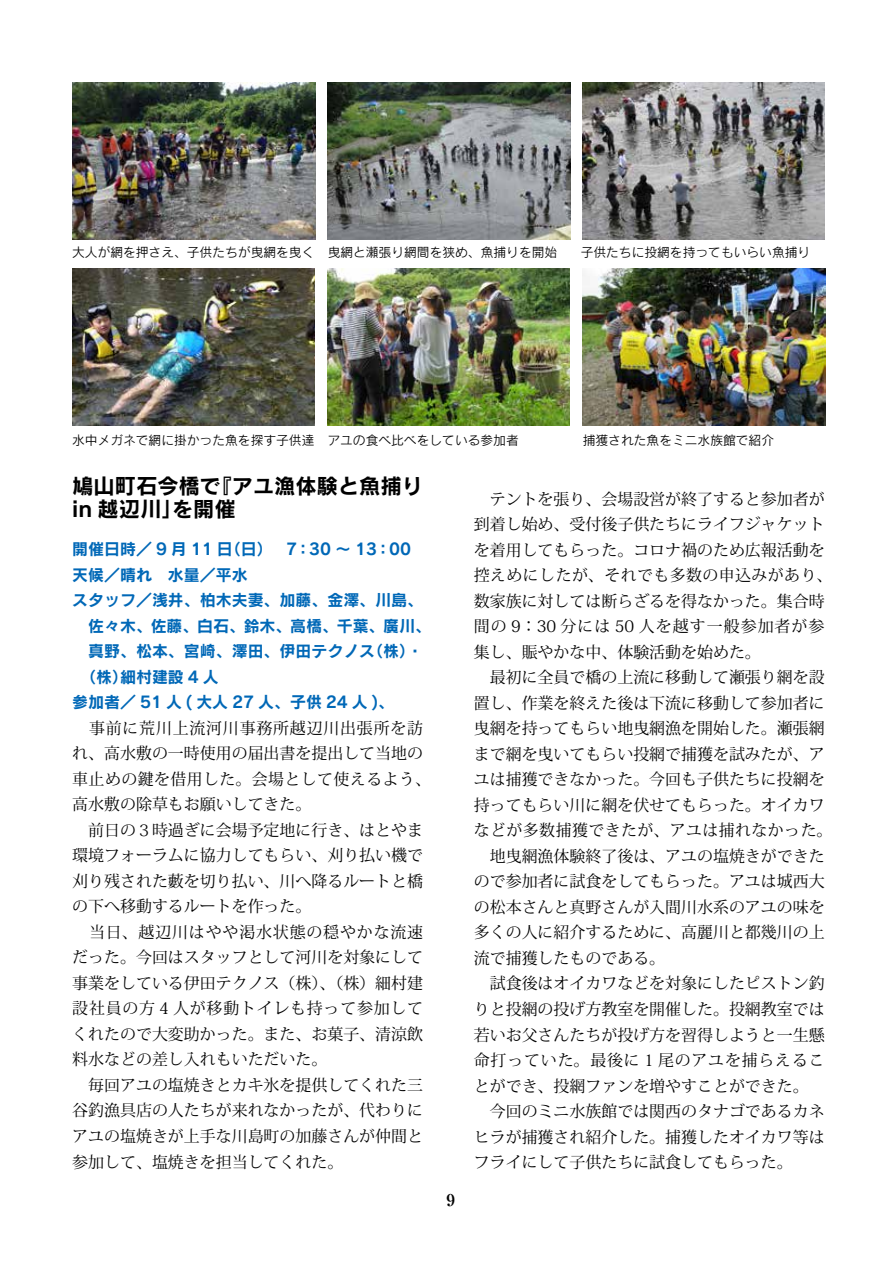
<style>
.page{position:relative;width:893px;height:1263px;background:#fff}
.page>*{position:absolute;margin:0;border:0;box-sizing:border-box;transform-origin:0 0}
.t1{font:21.3px/23.4px "Rodin CID B";color:#000}
.t2{font:700 16.95px "Ryumin";color:#000}
.t3{font:15.9px/25.5px "Koz Min Pro";color:#000}
.t4{font:15.9px/25.5px "Rodin CID B";color:#0068b7}
.t5{font:12.75px "Rodin CID M";color:#000}
</style>
<div class="page">
<img style="left:72px;top:268px;width:242px;height:157px">
<img style="left:327px;top:268px;width:243px;height:157px">
<img style="left:583px;top:268px;width:242px;height:157px">
<img style="left:328px;top:82px;width:242px;height:157px">
<img style="left:73px;top:82px;width:242px;height:157px">
<img style="left:583px;top:82px;width:242px;height:157px">
<p class="t5" style="left:72px;top:244px;width:487px">大人が網を押さえ、子供たちが曳網を曳く 曳網と瀬張り網間を狭め、魚捕りを開始</p>
<p class="t5" style="left:581px;top:244px;width:231px">子供たちに投網を持ってもいらい魚捕り</p>
<p class="t5" style="left:72px;top:432px;width:448px">水中メガネで網に掛かった魚を探す子供達 アユの食べ比べをしている参加者</p>
<p class="t5" style="left:583px;top:432px;width:193px">捕獲された魚をミニ水族館で紹介</p>
<h1 class="t1" style="left:72px;top:473px;width:352px">鳩山町石今橋で『アユ漁体験と魚捕りin 越辺川」を開催</h1>
<p class="t4" style="left:72px;top:536px;width:360px">開催日時／ 9 月 11 日（日）　7：30 〜 13：00<br>天候／晴れ　水量／平水<br>スタッフ／浅井、柏木夫妻、加藤、金澤、川島、　佐々木、佐藤、白石、鈴木、高橋、千葉、廣川、　真野、松本、宮崎、澤田、伊田テクノス（株）・　（株）細村建設 4 人<br>参加者／ 51 人 ( 大人 27 人、子供 24 人 )、</p>
<p class="t3" style="left:72px;top:715px;width:360px;text-indent:17px">事前に荒川上流河川事務所越辺川出張所を訪れ、高水敷の一時使用の届出書を提出して当地の車止めの鍵を借用した。会場として使えるよう、高水敷の除草もお願いしてきた。<br>　前日の３時過ぎに会場予定地に行き、はとやま環境フォーラムに協力してもらい、刈り払い機で刈り残された藪を切り払い、川へ降るルートと橋の下へ移動するルートを作った。<br>　当日、越辺川はやや渇水状態の穏やかな流速だった。今回はスタッフとして河川を対象にして事業をしている伊田テクノス（株）、（株）細村建設社員の方 4 人が移動トイレも持って参加してくれたので大変助かった。また、お菓子、清涼飲料水などの差し入れもいただいた。<br>　毎回アユの塩焼きとカキ氷を提供してくれた三谷釣漁具店の人たちが来れなかったが、代わりにアユの塩焼きが上手な川島町の加藤さんが仲間と参加して、塩焼きを担当してくれた。</p>
<p class="t2" style="left:446px;top:1189px;width:10px">9</p>
<p class="t3" style="left:474px;top:486px;width:360px">　テントを張り、会場設営が終了すると参加者が到着し始め、受付後子供たちにライフジャケットを着用してもらった。コロナ禍のため広報活動を控えめにしたが、それでも多数の申込みがあり、数家族に対しては断らざるを得なかった。集合時間の 9：30 分には 50 人を越す一般参加者が参集し、賑やかな中、体験活動を始めた。<br>　最初に全員で橋の上流に移動して瀬張り網を設置し、作業を終えた後は下流に移動して参加者に曳網を持ってもらい地曳網漁を開始した。瀬張網まで網を曳いてもらい投網で捕獲を試みたが、アユは捕獲できなかった。今回も子供たちに投網を持ってもらい川に網を伏せてもらった。オイカワなどが多数捕獲できたが、アユは捕れなかった。　地曳網漁体験終了後は、アユの塩焼きができたので参加者に試食をしてもらった。アユは城西大の松本さんと真野さんが入間川水系のアユの味を多くの人に紹介するために、高麗川と都幾川の上流で捕獲したものである。</p>
<p class="t3" style="left:474px;top:970px;width:352px;text-align:justify;text-indent:16px">試食後はオイカワなどを対象にしたピストン釣りと投網の投げ方教室を開催した。投網教室では若いお父さんたちが投げ方を習得しようと一生懸命打っていた。最後に 1 尾のアユを捕らえることができ、投網ファンを増やすことができた。　　今回のミニ水族館では関西のタナゴであるカネヒラが捕獲され紹介した。捕獲したオイカワ等はフライにして子供たちに試食してもらった。</p>
</div>
